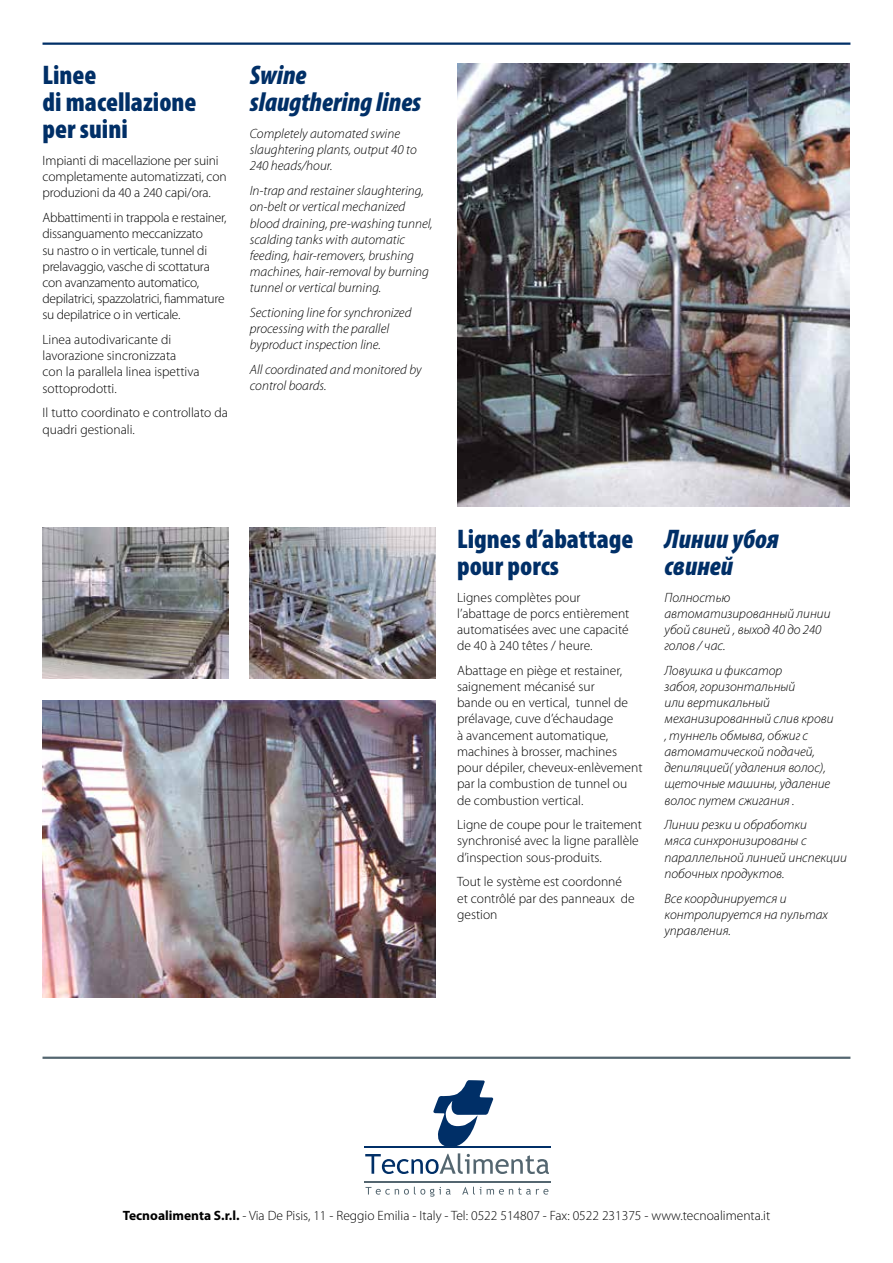
<style>
.page{position:relative;width:893px;height:1263px;background:#fff}
.page>*{position:absolute;margin:0;border:0;box-sizing:border-box;transform-origin:0 0}
.t1{font:900 condensed 27px/27px "Myriad Pro";color:#002f67}
.t2{font:italic 900 condensed 27px/27px "Myriad Pro";color:#002f67}
.t3{font:300 13.5px/16.2px "Myriad Pro";color:#000}
.t4{font:italic 300 13.5px/16.2px "Myriad Pro";color:#000}
.t5{font:300 13.5px/16.2px "Myriad Pro";letter-spacing:-.02em;color:#000}
.s1{font-weight:700}
</style>
<div class="page">
<img style="left:43px;top:700px;width:393px;height:298px">
<img style="left:457px;top:64px;width:392px;height:442px">
<img style="left:43px;top:527px;width:186px;height:152px">
<img style="left:250px;top:527px;width:186px;height:152px">
<svg style="left:487px;top:1187px;width:61px;height:7px"></svg>
<svg style="left:365px;top:1080px;width:184px;height:94px"></svg>
<hr style="left:364px;top:1146px;width:186px;height:2px;background:#002f67">
<svg style="left:365px;top:1187px;width:86px;height:10px"></svg>
<svg style="left:462px;top:1187px;width:19px;height:7px"></svg>
<hr style="left:364px;top:1181px;width:186px;height:2px;background:#546670">
<hr style="left:43px;top:1056px;width:807px;height:3px;background:#546670">
<hr style="left:43px;top:43px;width:807px;height:2px;background:#002f67">
<h1 class="t1" style="left:43px;top:61px;width:156px">Linee<br>di macellazione per suini</h1>
<p class="t3" style="left:43px;top:152px;width:186px">Impianti di macellazione per suini completamente automatizzati, con produzioni da 40 a 240 capi/ora.</p>
<p class="t5" style="left:43px;top:209px;width:186px">Abbattimenti in trappola e restainer, dissanguamento meccanizzato<br>su nastro o in verticale, tunnel di prelavaggio, vasche di scottatura con avanzamento automatico, depilatrici, spazzolatrici, fiammature su depilatrice o in verticale.</p>
<p class="t3" style="left:43px;top:331px;width:159px">Linea autodivaricante di lavorazione sincronizzata con la parallela linea ispettiva sottoprodotti.</p>
<p class="t3" style="left:43px;top:405px;width:187px">Il tutto coordinato e controllato da quadri gestionali.</p>
<h1 class="t2" style="left:250px;top:61px;width:173px">Swine slaugthering lines</h1>
<p class="t4" style="left:250px;top:125px;width:169px">Completely automated swine slaughtering plants, output 40 to<br>240 heads/hour.</p>
<p class="t4" style="left:250px;top:182px;width:184px">In-trap and restainer slaughtering, on-belt or vertical mechanized blood draining, pre-washing tunnel, scalding tanks with automatic feeding, hair-removers, brushing machines, hair-removal by burning tunnel or vertical burning.</p>
<p class="t4" style="left:250px;top:304px;width:163px">Sectioning line for synchronized processing with the parallel byproduct inspection line.</p>
<p class="t4" style="left:250px;top:361px;width:173px">All coordinated and monitored by control boards.</p>
<h1 class="t1" style="left:457px;top:524px;width:178px">Lignes d’abattage pour porcs</h1>
<p class="t3" style="left:457px;top:589px;width:174px">Lignes complètes pour l’abattage de porcs entièrement automatisées avec une capacité de 40 à 240 têtes / heure.</p>
<p class="t3" style="left:457px;top:662px;width:187px">Abattage en piège et restainer, saignement mécanisé sur<br>bande ou en vertical, tunnel de prélavage, cuve d’échaudage<br>à avancement automatique, machines à brosser, machines pour dépiler, cheveux-enlèvement par la combustion de tunnel ou de combustion vertical.</p>
<p class="t3" style="left:457px;top:816px;width:186px">Ligne de coupe pour le traitement synchronisé avec la ligne parallèle d’inspection sous-produits.</p>
<p class="t3" style="left:457px;top:873px;width:179px">Tout le système est coordonné et contrôlé par des panneaux de gestion</p>
<h1 class="t2" style="left:664px;top:524px;width:116px">Линии убоя свиней</h1>
<p class="t4" style="left:664px;top:589px;width:168px">Полностью автоматизированный линии убой свиней , выход 40 до 240 голов / час.</p>
<p class="t4" style="left:664px;top:662px;width:171px">Ловушкa и фиксатор<br>забоя, горизонтальный<br>или вертикальный механизированный слив крови , туннель обмыва, обжиг с автоматической подачей, депиляцией( удаления волос), щеточные машины, удаление волос путем сжигания .</p>
<p class="t4" style="left:664px;top:816px;width:184px">Линии резки и обработки<br>мяса синхронизированы с параллельной линией инспекции побочных продуктов.</p>
<p class="t4" style="left:664px;top:890px;width:165px">Все координируется и контролируется на пультах управления.</p>
<p class="t3" style="left:123px;top:1208px;width:649px"><span class="s1">Tecnoalimenta S.r.l.</span> - Via De Pisis, 11 - Reggio Emilia - Italy - Tel: 0522 514807 - Fax: 0522 231375 - www.tecnoalimenta.it</p>
</div>
